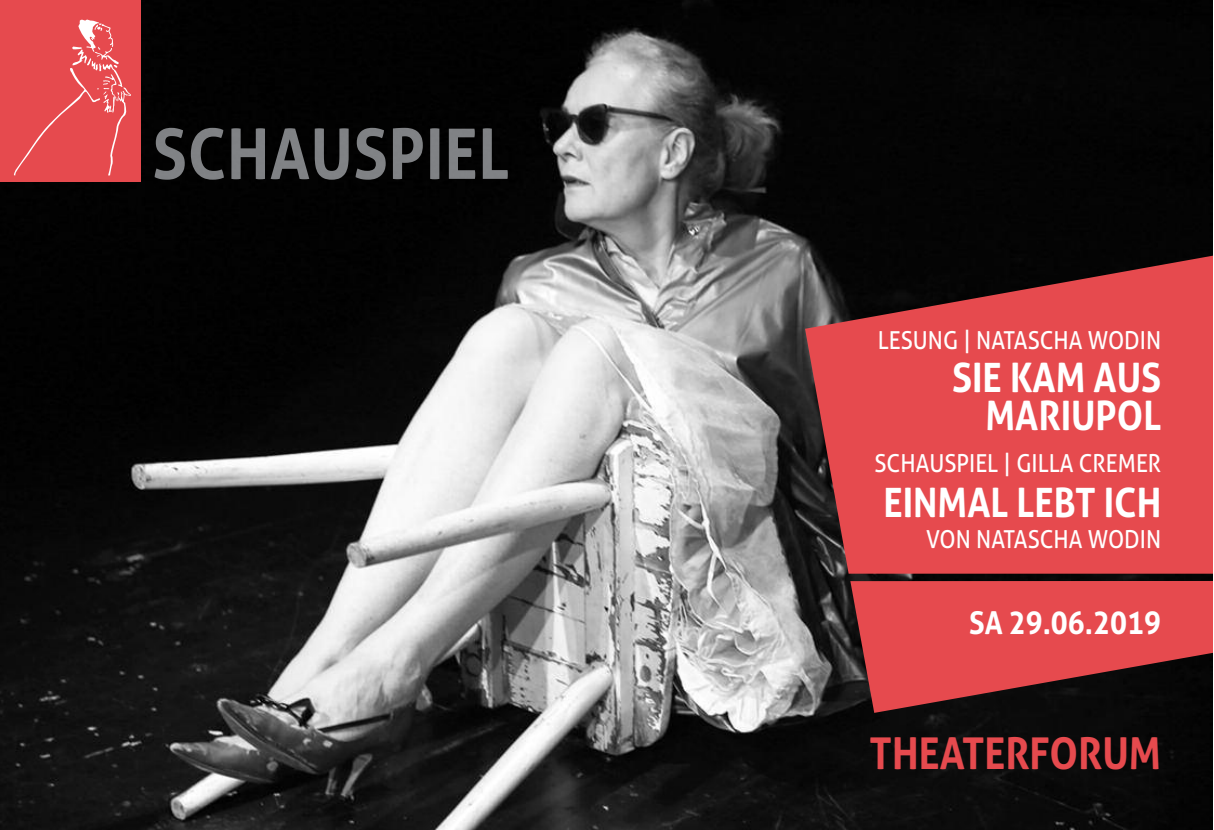
<style>
.page{position:relative;width:1214px;height:830px;background:#fff}
.page>*{position:absolute;margin:0;border:0;box-sizing:border-box;transform-origin:0 0}
.t1{font:700 43.88px "Aller";color:#e64a4e;scale:.9 1}
.t2{font:700 40.5px/38.2px "Aller";color:#fff;text-align:right;scale:.9 1}
.t3{font:700 31.5px "Aller";color:#fff;scale:.9 1}
.t4{font:24.75px "Aller";color:#fff;scale:.9 1}
</style>
<div class="page">
<img style="left:0;top:0;width:1212px;height:829px">
<img style="left:155px;top:128px;width:229px;height:52px">
<div style="left:0;top:0;width:140px;height:181px;background:#e64a4e"></div>
<svg style="left:14px;top:19px;width:117px;height:157px"></svg>
<svg style="left:850px;top:580px;width:362px;height:132px;background:#b03a3d"></svg>
<svg style="left:805px;top:252px;width:407px;height:321px;background:#c34144"></svg>
<p class="t4" style="left:877px;top:326px;width:316px">LESUNG | NATASCHA WODIN</p>
<h2 class="t2" style="left:952px;top:358px;width:234px">SIE KAM AUS<br>MARIUPOL</h2>
<p class="t4" style="left:874px;top:449px;width:320px">SCHAUSPIEL | GILLA CREMER</p>
<h2 class="t2" style="left:883px;top:483px;width:310px">EINMAL LEBT ICH</h2>
<p class="t4" style="left:926px;top:524px;width:263px">VON NATASCHA WODIN</p>
<p class="t3" style="left:969px;top:604px;width:215px">SA 29.06.2019</p>
<h1 class="t1" style="left:869px;top:727px;width:325px">THEATERFORUM</h1>
</div>
